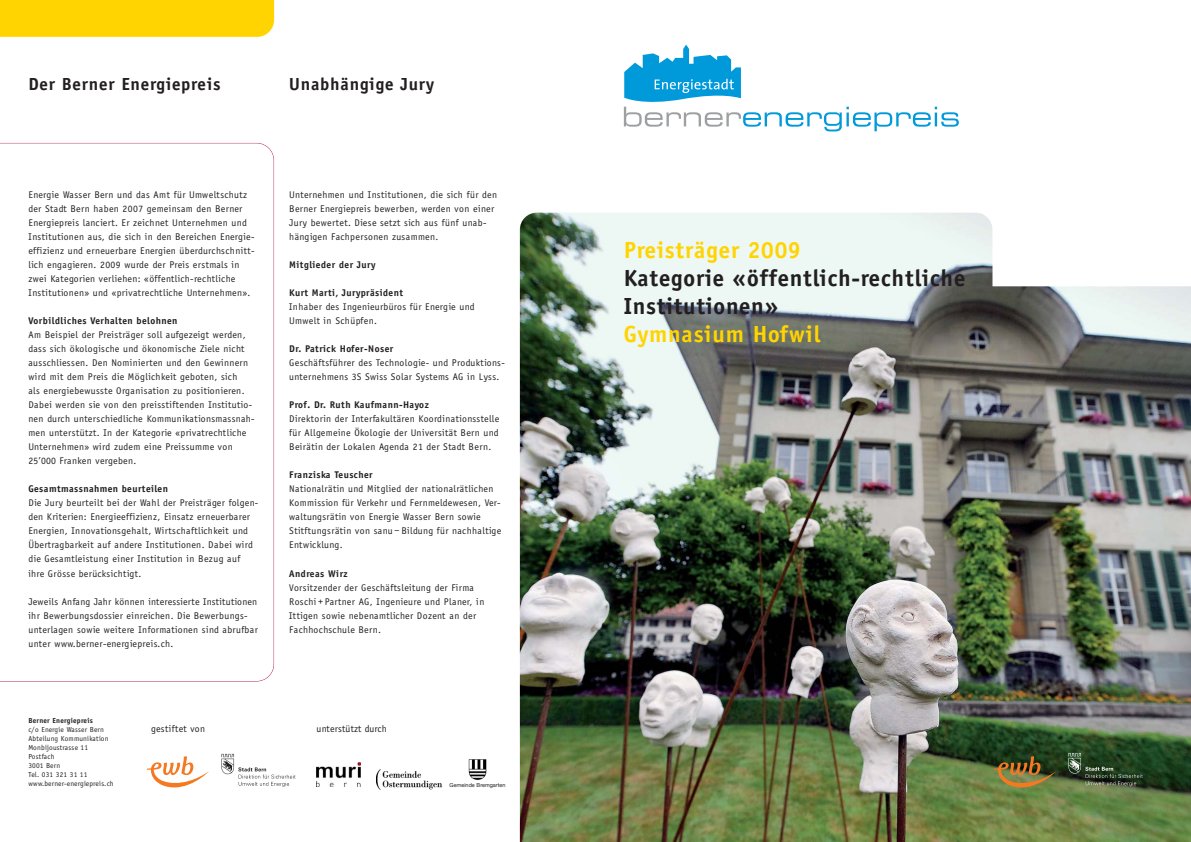
<style>
.page{position:relative;width:1191px;height:842px;background:#fff}
.page>*{position:absolute;margin:0;border:0;box-sizing:border-box;transform-origin:0 0}
.t1{font:700 24px/28px "Officina Sans";letter-spacing:.035em;color:#231f20}
.t2{font:700 24px "Officina Sans";letter-spacing:.035em;color:#ffd400}
.t3{font:700 18px "Officina Sans";letter-spacing:.045em;color:#231f20}
.t4{font:10px/14px "Officina Sans";letter-spacing:.04em;color:#231f20}
.t5{font:700 10px "Officina Sans";letter-spacing:.045em;color:#231f20}
.t6{font:10px "Officina Sans";letter-spacing:.02em;color:#231f20}
.t7{font:7.5px/9px "Officina Sans";letter-spacing:.03em;color:#231f20}
.t8{font:700 7.5px "Officina Sans";letter-spacing:.035em;color:#231f20}
.t9{font:5.5px "Helvetica Neue";color:#231f20}
</style>
<div class="page">
<img style="left:520px;top:213px;width:671px;height:629px">
<svg style="left:624px;top:45px;width:334px;height:86px"></svg>
<svg style="left:993px;top:756px;width:63px;height:31px;background:#6d612c"></svg>
<img style="left:1066px;top:750px;width:84px;height:38px">
<img style="left:221px;top:753px;width:75px;height:34px">
<svg style="left:147px;top:756px;width:62px;height:31px"></svg>
<svg style="left:0;top:143px;width:274px;height:538px"></svg>
<div style="left:0;top:0;width:274px;height:37px;background:#ffd400"></div>
<img style="left:317px;top:762px;width:43px;height:24px">
<img style="left:376px;top:769px;width:66px;height:20px">
<img style="left:468px;top:759px;width:19px;height:21px">
<h2 class="t3" style="left:28px;top:77px;width:194px">Der Berner Energiepreis</h2>
<h2 class="t3" style="left:289px;top:77px;width:146px">Unabhängige Jury</h2>
<p class="t4" style="left:28px;top:189px;width:227px">Energie Wasser Bern und das Amt für Umweltschutz der Stadt Bern haben 2007 gemeinsam den Berner Energiepreis lanciert. Er zeichnet Unternehmen und Institutionen aus, die sich in den Bereichen Energie&shy;effizienz und erneuerbare Energien überdurchschnitt&shy;lich engagieren. 2009 wurde der Preis erstmals in zwei Kategorien verliehen: «öffentlich-rechtliche Institutionen» und «privatrechtliche Unternehmen».</p>
<p class="t5" style="left:28px;top:317px;width:151px">Vorbildliches Verhalten belohnen</p>
<p class="t4" style="left:28px;top:329px;width:228px">Am Beispiel der Preisträger soll aufgezeigt werden, dass sich ökologische und ökonomische Ziele nicht ausschliessen. Den Nominierten und den Gewinnern wird mit dem Preis die Möglichkeit geboten, sich<br>als energiebewusste Organisation zu positionieren.<br>Dabei werden sie von den preisstiftenden Institutio&shy;nen durch unterschiedliche Kommunikationsmassnah&shy;men unterstützt. In der Kategorie «privatrechtliche Unternehmen» wird zudem eine Preissumme von 25’000 Franken vergeben.</p>
<p class="t5" style="left:28px;top:485px;width:141px">Gesamtmassnahmen beurteilen</p>
<p class="t4" style="left:28px;top:497px;width:231px">Die Jury beurteilt bei der Wahl der Preisträger folgen&shy;den Kriterien: Energieeffizienz, Einsatz erneuerbarer Energien, Innovationsgehalt, Wirtschaftlichkeit und Übertragbarkeit auf andere Institutionen. Dabei wird die Gesamtleistung einer Institution in Bezug auf ihre Grösse berücksichtigt.</p>
<p class="t4" style="left:28px;top:595px;width:231px">Jeweils Anfang Jahr können interessierte Institutionen ihr Bewerbungsdossier einreichen. Die Bewerbungs&shy;unterlagen sowie weitere Informationen sind abrufbar unter www.berner-energiepreis.ch.</p>
<p class="t4" style="left:289px;top:189px;width:209px">Unternehmen und Institutionen, die sich für den Berner Energiepreis bewerben, werden von einer Jury bewertet. Diese setzt sich aus fünf unab&shy;hängigen Fachpersonen zusammen.</p>
<p class="t5" style="left:289px;top:261px;width:88px">Mitglieder der Jury</p>
<p class="t5" style="left:289px;top:289px;width:115px">Kurt Marti, Jurypräsident</p>
<p class="t4" style="left:289px;top:301px;width:187px">Inhaber des Ingenieurbüros für Energie und<br>Umwelt in Schüpfen.</p>
<p class="t5" style="left:289px;top:345px;width:106px">Dr. Patrick Hofer-Noser</p>
<p class="t4" style="left:289px;top:357px;width:217px">Geschäftsführer des Technologie- und Produktions&shy;unternehmens 3S Swiss Solar Systems AG in Lyss.</p>
<p class="t5" style="left:289px;top:401px;width:141px">Prof. Dr. Ruth Kaufmann-Hayoz</p>
<p class="t4" style="left:289px;top:413px;width:212px;text-align:justify">Direktorin der Interfakultären Koordinationsstelle für Allgemeine Ökologie der Universität Bern und Beirätin der Lokalen Agenda 21 der Stadt Bern.</p>
<p class="t5" style="left:289px;top:471px;width:85px">Franziska Teuscher</p>
<p class="t4" style="left:289px;top:483px;width:213px">Nationalrätin und Mitglied der nationalrätlichen Kommission für Verkehr und Fernmeldewesen, Ver&shy;waltungsrätin von Energie Wasser Bern sowie Stitftungsrätin von sanu – Bildung für nachhaltige Entwicklung.</p>
<p class="t5" style="left:289px;top:569px;width:60px">Andreas Wirz</p>
<p class="t4" style="left:289px;top:581px;width:197px">Vorsitzender der Geschäftsleitung der Firma Roschi + Partner AG, Ingenieure und Planer, in Ittigen sowie nebenamtlicher Dozent an der Fachhochschule Bern.</p>
<p class="t8" style="left:28px;top:718px;width:66px">Berner Energiepreis</p>
<p class="t7" style="left:28px;top:726px;width:87px">c/o Energie Wasser Bern<br>Abteilung Kommunikation<br>Monbijoustrasse 11<br>Postfach<br>3001 Bern<br>Tel. 031 321 31 11 www.berner-energiepreis.ch</p>
<p class="t4" style="left:151px;top:722px;width:56px">gestiftet von</p>
<p class="t6" style="left:316px;top:725px;width:72px">unterstützt durch</p>
<p class="t9" style="left:449px;top:781px;width:57px">Gemeinde Bremgarten</p>
<h1 class="t2" style="left:624px;top:241px;width:178px">Preisträger 2009</h1>
<h1 class="t1" style="left:624px;top:266px;width:343px">Kategorie «öffentlich-rechtliche<br>Institutionen»</h1>
<h1 class="t2" style="left:624px;top:325px;width:198px">Gymnasium Hofwil</h1>
</div>
